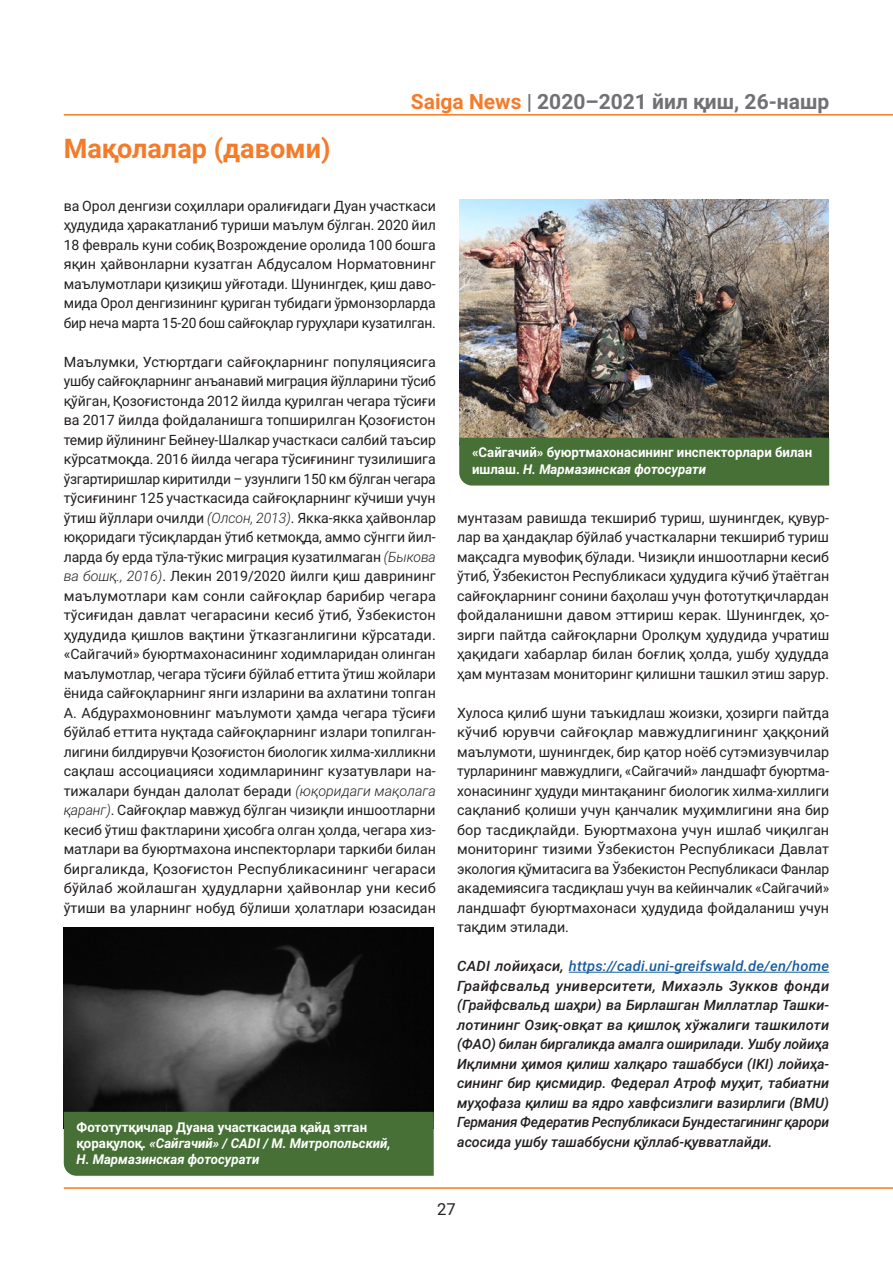
<style>
.page{position:relative;width:893px;height:1263px;background:#fff}
.page>*{position:absolute;margin:0;border:0;box-sizing:border-box;transform-origin:0 0}
.t1{font:700 27px "Roboto";color:#f47b2a}
.t2{font:700 21px "Roboto";color:#717074}
.t3{font:16.5px "Roboto";color:#231f20}
.arcticle_text{font:14.25px/19.5px "Roboto";color:#231f20;text-align:justify}
.arcticle_text-2{font:italic 500 14.25px/19.5px "Roboto";color:#231f20;text-align:justify}
.Подпись_к_рисунку{font:italic 700 13.5px/16.2px "Roboto";color:#fff}
.Подпись_к_рисунку-2{font:700 13.5px/16.2px "Roboto";color:#fff}
.s1{color:#f47b2a}
.s2{font-weight:300;font-style:italic}
.s3{font-style:normal}
.s4{font-style:italic}
.s5{color:#175d9e}
</style>
<div class="page">
<hr style="left:64px;top:114px;width:829px;height:2px;background:#f47b21">
<hr style="left:64px;top:1187px;width:829px;height:2px;background:#f47b21">
<hr style="left:569px;top:972px;width:260px;height:1px;background:#175d9e">
<img style="left:64px;top:927px;width:369px;height:185px">
<img style="left:459px;top:199px;width:370px;height:239px">
<div style="left:64px;top:1112px;width:370px;height:64px;background:#467035"></div>
<div style="left:459px;top:438px;width:370px;height:47px;background:#467035"></div>
<p class="t1" style="left:64px;top:130px;width:268px">Мақолалар (давоми)</p>
<h2 class="t2" style="left:411px;top:87px;width:420px"><span class="s1">Saiga News</span> | 2020–2021 йил қиш, 26-нашр</h2>
<p class="arcticle_text" style="left:64px;top:195px;width:374px">ва Орол денгизи соҳиллари оралиғидаги Дуан участкаси ҳудудида ҳаракатланиб туриши маълум бўлган. 2020 йил 18 февраль куни собиқ Возрождение оролида 100 бошга яқин ҳайвонларни кузатган Абдусалом Норматовнинг маълумотлари қизиқиш уйғотади. Шунингдек, қиш даво&shy;мида Орол денгизининг қуриган тубидаги ўрмонзорларда бир неча марта 15-20 бош сайғоқлар гуруҳлари кузатилган.</p>
<p class="arcticle_text" style="left:64px;top:351px;width:374px">Маълумки, Устюртдаги сайғоқларнинг популяциясига ушбу сайғоқларнинг анъанавий миграция йўлларини тўсиб қўйган, Қозоғистонда 2012 йилда қурилган чегара тўсиғи ва 2017 йилда фойдаланишга топширилган Қозоғистон темир йўлининг Бейнеу-Шалкар участкаси салбий таъсир кўрсатмоқда. 2016 йилда чегара тўсиғининг тузилишига ўзгартиришлар киритилди – узунлиги 150 км бўлган чегара тўсиғининг 125 участкасида сайғоқларнинг кўчиши учун ўтиш йўллари очилди <span class="s2">(Олсон, 2013)</span>. Якка-якка ҳайвонлар юқоридаги тўсиқлардан ўтиб кетмоқда, аммо сўнгги йил&shy;ларда бу ерда тўла-тўкис миграция кузатилмаган <span class="s2">(Быкова ва бошқ., 2016)</span>. Лекин 2019/2020 йилги қиш даврининг маълумотлари кам сонли сайғоқлар барибир чегара тўсиғидан давлат чегарасини кесиб ўтиб, Ўзбекистон ҳудудида қишлов вақтини ўтказганлигини кўрсатади. «Сайгачий» буюртмахонасининг ходимларидан олинган маълумотлар, чегара тўсиғи бўйлаб еттита ўтиш жойлари ёнида сайғоқларнинг янги изларини ва ахлатини топган А. Абдурахмоновнинг маълумоти ҳамда чегара тўсиғи бўйлаб еттита нуқтада сайғоқларнинг излари топилган&shy;лигини билдирувчи Қозоғистон биологик хилма-хилликни сақлаш ассоциацияси ходимларининг кузатувлари на&shy;тижалари бундан далолат беради <span class="s2">(юқоридаги мақолага қаранг)</span>. Сайғоқлар мавжуд бўлган чизиқли иншоотларни кесиб ўтиш фактларини ҳисобга олган ҳолда, чегара хиз&shy;матлари ва буюртмахона инспекторлари таркиби билан биргаликда, Қозоғистон Республикасининг чегараси бўйлаб жойлашган ҳудудларни ҳайвонлар уни кесиб ўтиши ва уларнинг нобуд бўлиши ҳолатлари юзасидан</p>
<p class="Подпись_к_рисунку" style="left:77px;top:1118px;width:316px"><span class="s3">Фототутқичлар Дуана участкасида қайд этган қорақулоқ.</span> «Сайгачий» / CADI / М. Митропольский,<br>Н. Мармазинская фотосурати</p>
<p class="Подпись_к_рисунку-2" style="left:472px;top:444px;width:342px">«Сайгачий» буюртмахонасининг инспекторлари билан ишлаш. <span class="s4">Н. Мармазинская фотосурати</span></p>
<p class="arcticle_text" style="left:457px;top:507px;width:374px">мунтазам равишда текшириб туриш, шунингдек, қувур&shy;лар ва ҳандақлар бўйлаб участкаларни текшириб туриш мақсадга мувофиқ бўлади. Чизиқли иншоотларни кесиб ўтиб, Ўзбекистон Республикаси ҳудудига кўчиб ўтаётган сайғоқларнинг сонини баҳолаш учун фототутқичлардан фойдаланишни давом эттириш керак. Шунингдек, ҳо&shy;зирги пайтда сайғоқларни Оролқум ҳудудида учратиш ҳақидаги хабарлар билан боғлиқ ҳолда, ушбу ҳудудда ҳам мунтазам мониторинг қилишни ташкил этиш зарур.</p>
<p class="arcticle_text" style="left:457px;top:702px;width:374px">Хулоса қилиб шуни таъкидлаш жоизки, ҳозирги пайтда кўчиб юрувчи сайғоқлар мавжудлигининг ҳаққоний маълумоти, шунингдек, бир қатор ноёб сутэмизувчилар турларининг мавжудлиги, «Сайгачий» ландшафт буюртма&shy;хонасининг ҳудуди минтақанинг биологик хилма-хиллиги сақланиб қолиши учун қанчалик муҳимлигини яна бир бор тасдиқлайди. Буюртмахона учун ишлаб чиқилган мониторинг тизими Ўзбекистон Республикаси Давлат экология қўмитасига ва Ўзбекистон Республикаси Фанлар академиясига тасдиқлаш учун ва кейинчалик «Сайгачий» ландшафт буюртмахонаси ҳудудида фойдаланиш учун тақдим этилади.</p>
<p class="arcticle_text-2" style="left:457px;top:956px;width:374px">CADI лойиҳаси, <span class="s5">https://cadi.uni-greifswald.de/en/home </span>Грайфсвальд университети, Михаэль Зукков фонди (Грайфсвальд шаҳри) ва Бирлашган Миллатлар Ташки&shy;лотининг Озиқ-овқат ва қишлоқ хўжалиги ташкилоти (ФАО) билан биргаликда амалга оширилади. Ушбу лойиҳа Иқлимни ҳимоя қилиш халқаро ташаббуси (IKI) лойиҳа&shy;сининг бир қисмидир. Федерал Атроф муҳит, табиатни муҳофаза қилиш ва ядро хавфсизлиги вазирлиги (BMU)<br>Германия Федератив Республикаси Бундестагининг қарори асосида ушбу ташаббусни қўллаб-қувватлайди.</p>
<p class="t3" style="left:437px;top:1198px;width:20px">27</p>
</div>
